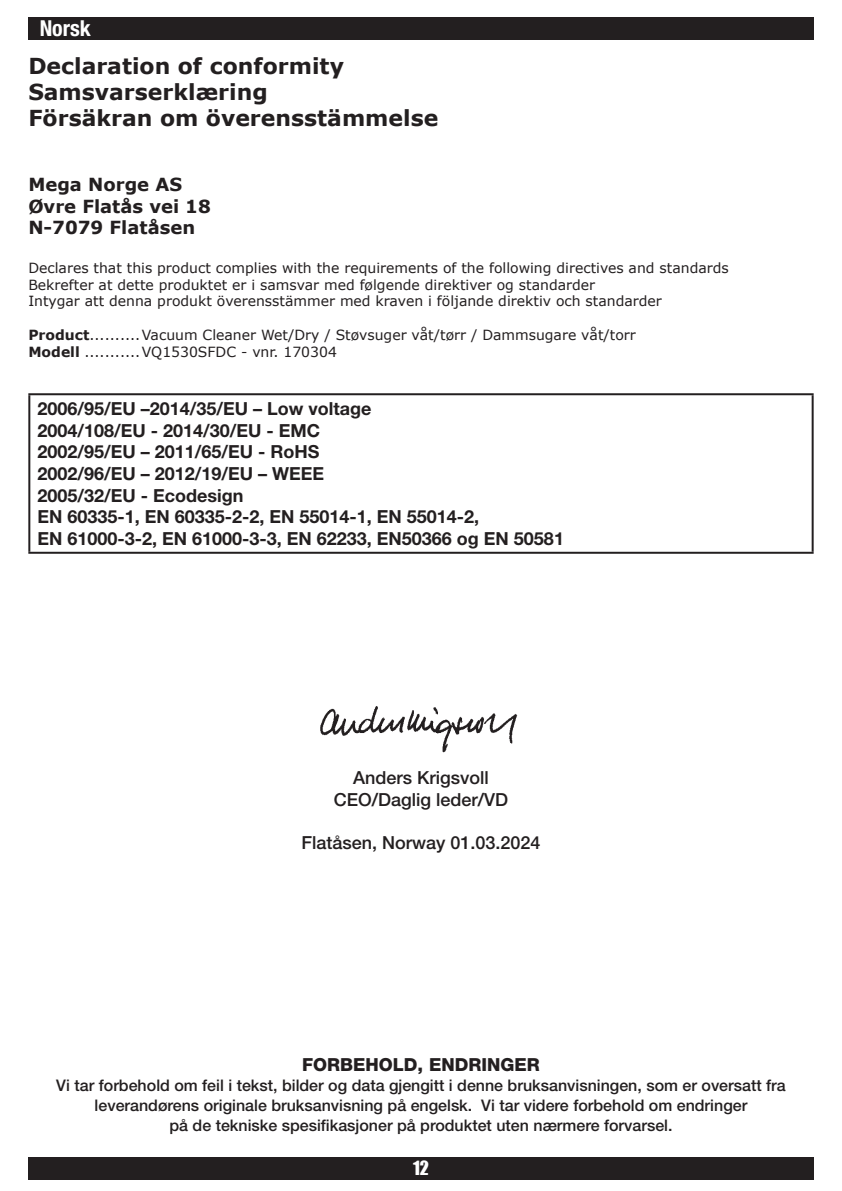
<style>
.page{position:relative;width:842px;height:1191px;background:#fff}
.page>*{position:absolute;margin:0;border:0;box-sizing:border-box;transform-origin:0 0}
.t1{font:700 22px/26.4px "Verdana";color:#231f20}
.t2{font:700 condensed 22px "Helvetica Neue LT Std";color:#fff}
.t3{font:700 18px/21.6px "Helvetica Neue LT Std";color:#231f20}
.t4{font:500 18px/21.6px "Helvetica Neue LT Std";color:#231f20;text-align:center}
.t5{font:700 18px/21.6px "Verdana";color:#231f20}
.t6{font:800 18px "Helvetica Neue LT Std";color:#231f20}
.t7{font:18px "Impact";color:#fff}
.t8{font:500 16px/20px "Helvetica Neue LT Std";color:#231f20;text-align:center}
.t9{font:14px/16.8px "Verdana";color:#231f20}
.s1{font-weight:700}
</style>
<div class="page">
<div style="left:28px;top:1157px;width:786px;height:22px;background:#231f20"></div>
<div style="left:28px;top:17px;width:786px;height:23px;background:#231f20"></div>
<hr style="left:28px;top:393px;width:786px;height:2px;background:#231f20">
<hr style="left:28px;top:395px;width:2px;height:157px;background:#231f20">
<hr style="left:812px;top:395px;width:2px;height:157px;background:#231f20">
<hr style="left:28px;top:552px;width:786px;height:2px;background:#231f20">
<img style="left:320px;top:706px;width:198px;height:47px">
<h1 class="t2" style="left:40px;top:15px;width:53px">Norsk</h1>
<h1 class="t1" style="left:28px;top:52px;width:411px">Declaration of conformity<br>Samsvarserklæring<br>Försäkran om överensstämmelse</h1>
<p class="t5" style="left:28px;top:174px;width:184px">Mega Norge AS<br>Øvre Flatås vei 18<br>N-7079 Flatåsen</p>
<p class="t9" style="left:28px;top:259px;width:702px">Declares that this product complies with the requirements of the following directives and standards<br>Bekrefter at dette produktet er i samsvar med følgende direktiver og standarder<br>Intygar att denna produkt överensstämmer med kraven i följande direktiv och standarder</p>
<p class="t9" style="left:28px;top:327px;width:609px"><span class="s1">Product</span>..........Vacuum Cleaner Wet/Dry / Støvsuger våt/tørr / Dammsugare våt/torr<br><span class="s1">Modell</span> ...........VQ1530SFDC - vnr. 170304</p>
<p class="t3" style="left:37px;top:397px;width:528px">2006/95/EU –2014/35/EU – Low voltage<br>2004/108/EU - 2014/30/EU - EMC<br>2002/95/EU – 2011/65/EU - RoHS<br>2002/96/EU – 2012/19/EU – WEEE<br>2005/32/EU - Ecodesign<br>EN 60335-1, EN 60335-2-2, EN 55014-1, EN 55014-2,<br>EN 61000-3-2, EN 61000-3-3, EN 62233, EN50366 og EN 50581</p>
<p class="t4" style="left:334px;top:767px;width:176px">Anders Krigsvoll<br>CEO/Daglig leder/VD</p>
<p class="t4" style="left:301px;top:831px;width:241px">Flatåsen, Norway 01.03.2024</p>
<p class="t6" style="left:302px;top:1053px;width:239px">FORBEHOLD, ENDRINGER</p>
<p class="t8" style="left:56px;top:1075px;width:731px">Vi tar forbehold om feil i tekst, bilder og data gjengitt i denne bruksanvisningen, som er oversatt fra leverandørens originale bruksanvisning på engelsk. Vi tar videre forbehold om endringer<br>på de tekniske spesifikasjoner på produktet uten nærmere forvarsel.</p>
<p class="t7" style="left:413px;top:1154px;width:17px">12</p>
</div>
